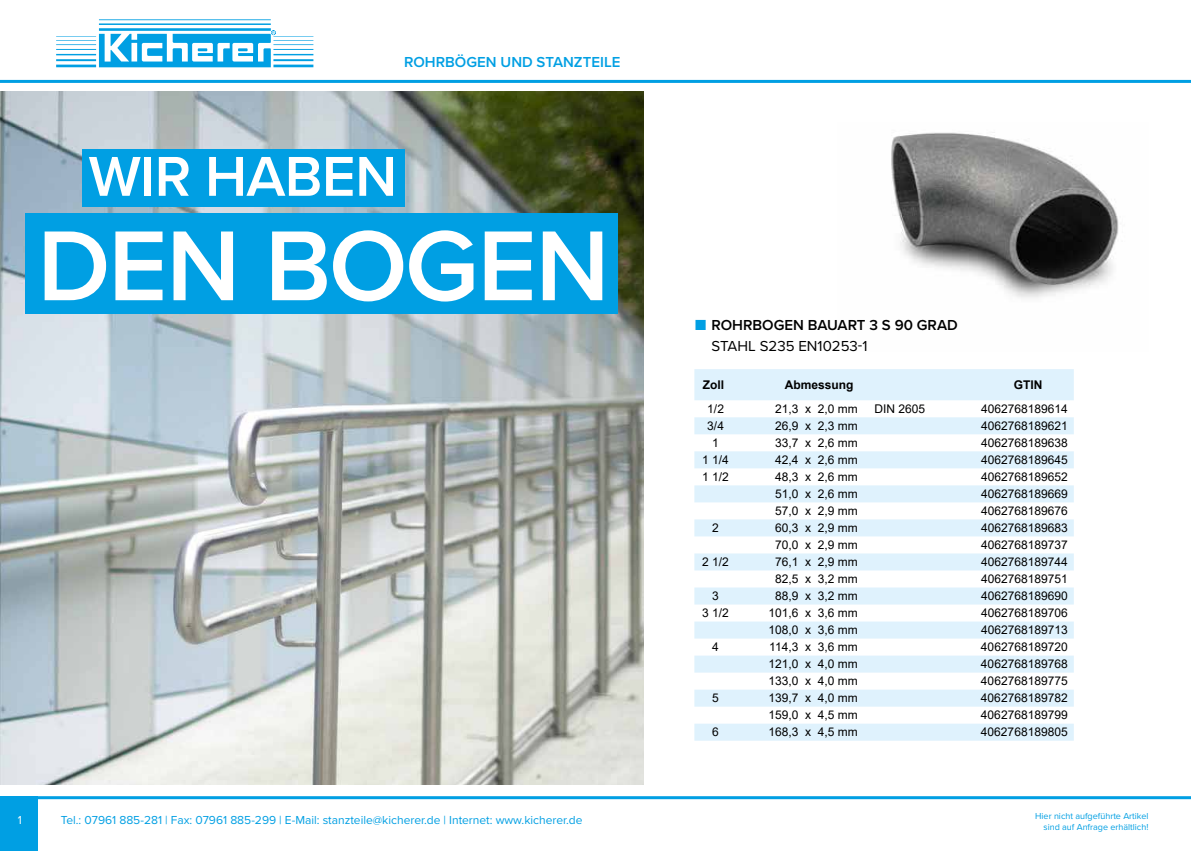
<style>
.page{position:relative;width:1191px;height:851px;background:#fff}
.page>*{position:absolute;margin:0;border:0;box-sizing:border-box;transform-origin:0 0}
.t1{font:600 102.9px "Proxima Nova";letter-spacing:-.02em;color:#fff}
.t2{font:600 58.2px "Proxima Nova";letter-spacing:-.01em;color:#fff}
.t3{font:600 15px "Proxima Nova";color:#000}
.t4{font:600 15px "Proxima Nova";color:#009fe3}
.t5{font:15px "Proxima Nova";color:#000}
.t6{font:12px "Arial";color:#000}
.t7{font:12px "Proxima Nova";color:#009fe3}
.t8{font:700 12px "Arial";color:#000}
.t9{font:12px "Proxima Nova";color:#fff}
.t10{font:9px/10.8px "Proxima Nova";color:#009fe3;text-align:right}
</style>
<div class="page">
<svg style="left:56px;top:19px;width:257px;height:48px"></svg>
<hr style="left:0;top:80px;width:1191px;height:3px;background:#009fe3">
<div style="left:0;top:796px;width:37px;height:54px;background:#009fe3"></div>
<hr style="left:0;top:796px;width:1191px;height:3px;background:#009fe3">
<img style="left:0;top:92px;width:643px;height:692px">
<div style="left:26px;top:213px;width:592px;height:101px;background:#009fe3"></div>
<div style="left:82px;top:149px;width:323px;height:57px;background:#009fe3"></div>
<img style="left:891px;top:132px;width:228px;height:166px">
<div style="left:694px;top:369px;width:379px;height:31px;background:#dff2fd"></div>
<svg style="left:694px;top:417px;width:379px;height:323px"></svg>
<p class="t4" style="left:404px;top:50px;width:218px">ROHRBÖGEN UND STANZTEILE</p>
<h2 class="t2" style="left:88px;top:133px;width:310px">WIR HABEN</h2>
<h1 class="t1" style="left:37px;top:189px;width:574px">DEN BOGEN</h1>
<p class="t3" style="left:711px;top:314px;width:248px">ROHRBOGEN BAUART 3 S 90 GRAD</p>
<p class="t5" style="left:711px;top:335px;width:158px">STAHL S235 EN10253-1</p>
<p class="t8" style="left:703px;top:376px;width:23px">Zoll</p>
<p class="t8" style="left:785px;top:376px;width:70px">Abmessung</p>
<p class="t8" style="left:1013px;top:376px;width:30px">GTIN</p>
<p class="t6" style="left:707px;top:400px;width:18px">1/2</p>
<p class="t6" style="left:775px;top:400px;width:84px">21,3 x 2,0 mm</p>
<p class="t6" style="left:874px;top:400px;width:52px">DIN 2605</p>
<p class="t6" style="left:981px;top:400px;width:88px">4062768189614</p>
<p class="t6" style="left:707px;top:417px;width:18px">3/4</p>
<p class="t6" style="left:775px;top:417px;width:84px">26,9 x 2,3 mm</p>
<p class="t6" style="left:981px;top:417px;width:88px">4062768189621</p>
<p class="t6" style="left:712px;top:434px;width:8px">1</p>
<p class="t6" style="left:775px;top:434px;width:84px">33,7 x 2,6 mm</p>
<p class="t6" style="left:981px;top:434px;width:88px">4062768189638</p>
<p class="t6" style="left:702px;top:451px;width:28px">1 1/4</p>
<p class="t6" style="left:775px;top:451px;width:84px">42,4 x 2,6 mm</p>
<p class="t6" style="left:981px;top:451px;width:88px">4062768189645</p>
<p class="t6" style="left:702px;top:468px;width:28px">1 1/2</p>
<p class="t6" style="left:775px;top:468px;width:84px">48,3 x 2,6 mm</p>
<p class="t6" style="left:981px;top:468px;width:88px">4062768189652</p>
<p class="t6" style="left:775px;top:485px;width:84px">51,0 x 2,6 mm</p>
<p class="t6" style="left:981px;top:485px;width:88px">4062768189669</p>
<p class="t6" style="left:775px;top:502px;width:84px">57,0 x 2,9 mm</p>
<p class="t6" style="left:981px;top:502px;width:88px">4062768189676</p>
<p class="t6" style="left:712px;top:519px;width:8px">2</p>
<p class="t6" style="left:775px;top:519px;width:84px">60,3 x 2,9 mm</p>
<p class="t6" style="left:981px;top:519px;width:88px">4062768189683</p>
<p class="t6" style="left:775px;top:536px;width:84px">70,0 x 2,9 mm</p>
<p class="t6" style="left:981px;top:536px;width:88px">4062768189737</p>
<p class="t6" style="left:702px;top:553px;width:28px">2 1/2</p>
<p class="t6" style="left:775px;top:553px;width:84px">76,1 x 2,9 mm</p>
<p class="t6" style="left:981px;top:553px;width:88px">4062768189744</p>
<p class="t6" style="left:775px;top:570px;width:84px">82,5 x 3,2 mm</p>
<p class="t6" style="left:981px;top:570px;width:88px">4062768189751</p>
<p class="t6" style="left:712px;top:587px;width:8px">3</p>
<p class="t6" style="left:775px;top:587px;width:84px">88,9 x 3,2 mm</p>
<p class="t6" style="left:981px;top:587px;width:88px">4062768189690</p>
<p class="t6" style="left:702px;top:604px;width:28px">3 1/2</p>
<p class="t6" style="left:768px;top:604px;width:91px">101,6 x 3,6 mm</p>
<p class="t6" style="left:981px;top:604px;width:88px">4062768189706</p>
<p class="t6" style="left:768px;top:621px;width:91px">108,0 x 3,6 mm</p>
<p class="t6" style="left:981px;top:621px;width:88px">4062768189713</p>
<p class="t6" style="left:712px;top:638px;width:8px">4</p>
<p class="t6" style="left:769px;top:638px;width:90px">114,3 x 3,6 mm</p>
<p class="t6" style="left:981px;top:638px;width:88px">4062768189720</p>
<p class="t6" style="left:768px;top:655px;width:91px">121,0 x 4,0 mm</p>
<p class="t6" style="left:981px;top:655px;width:88px">4062768189768</p>
<p class="t6" style="left:768px;top:672px;width:91px">133,0 x 4,0 mm</p>
<p class="t6" style="left:981px;top:672px;width:88px">4062768189775</p>
<p class="t6" style="left:712px;top:689px;width:8px">5</p>
<p class="t6" style="left:768px;top:689px;width:91px">139,7 x 4,0 mm</p>
<p class="t6" style="left:981px;top:689px;width:88px">4062768189782</p>
<p class="t6" style="left:768px;top:706px;width:91px">159,0 x 4,5 mm</p>
<p class="t6" style="left:981px;top:706px;width:88px">4062768189799</p>
<p class="t6" style="left:712px;top:723px;width:8px">6</p>
<p class="t6" style="left:768px;top:723px;width:91px">168,3 x 4,5 mm</p>
<p class="t6" style="left:981px;top:723px;width:88px">4062768189805</p>
<p class="t9" style="left:18px;top:811px;width:6px">1</p>
<p class="t7" style="left:61px;top:811px;width:523px">Tel.: 07961 885-281 | Fax: 07961 885-299 | E-Mail: stanzteile@kicherer.de | Internet: www.kicherer.de</p>
<p class="t10" style="left:1035px;top:810px;width:115px">Hier nicht aufgeführte Artikel sind auf Anfrage erhältlich!</p>
</div>
